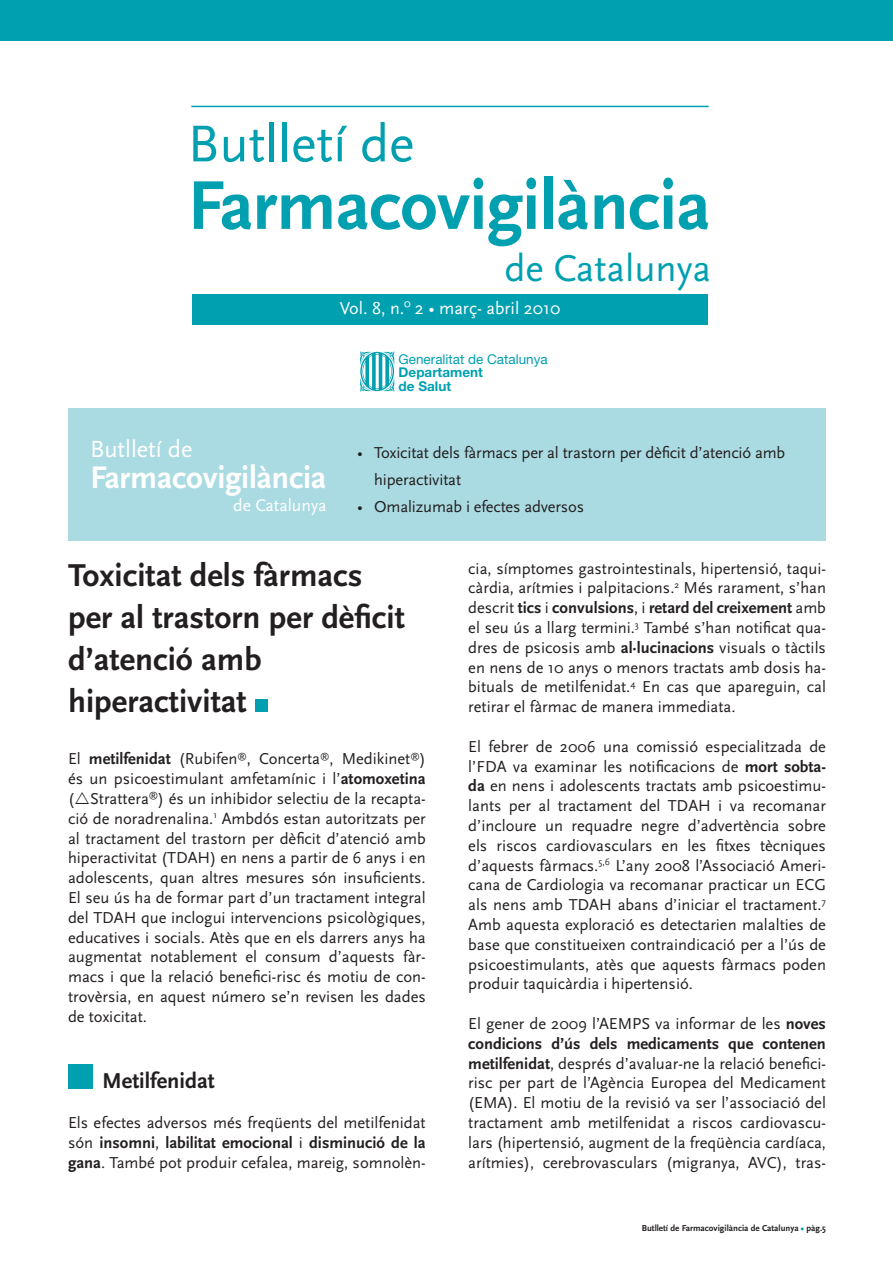
<style>
.page{position:relative;width:893px;height:1263px;background:#fff}
.page>*{position:absolute;margin:0;border:0;box-sizing:border-box;transform-origin:0 0}
.t1{font:700 72px "Scala Sans";letter-spacing:-.01em;color:#00a0b0}
.t2{font:54px "Scala Sans";color:#00a0b0}
.t3{font:39px "Scala Sans";color:#00a0b0}
.t4{font:700 33px/42px "Scala Sans";color:#231f20}
.t5{font:700 32.55px "Scala Sans";letter-spacing:-.01em;color:#fff}
.t6{font:24.45px "Scala Sans";color:#fff}
.t7{font:700 22.5px "Scala Sans";color:#231f20}
.t8{font:18px "Scala Sans";color:#fff}
.t9{font:17.55px "Scala Sans";color:#fff}
.t10{font:16.5px/19.8px "Scala Sans";color:#231f20;text-align:justify}
.t11{font:13.5px "Helvetica Neue LT Std";color:#00a0b0}
.t12{font:700 13.5px/13.5px "Helvetica Neue LT Std";color:#00a0b0}
.t13{font:700 9px "Scala Sans";color:#231f20}
.s1{font-family:"Helvetica Neue LT Std";font-weight:300}
.s2{font-weight:700}
.s3{color:#00a0b0}
</style>
<div class="page">
<div style="left:192px;top:294px;width:516px;height:31px;background:#00a0b0"></div>
<div style="left:0;top:0;width:893px;height:40px;background:#00a0b0"></div>
<hr style="left:191px;top:106px;width:518px;height:1px;background:#00a0b0">
<svg style="left:360px;top:351px;width:34px;height:41px"></svg>
<div style="left:68px;top:408px;width:757px;height:133px;background:#aadbe2"></div>
<div style="left:255px;top:699px;width:13px;height:12px;background:#00a0b0"></div>
<div style="left:68px;top:1064px;width:24px;height:24px;background:#00a0b0"></div>
<h2 class="t2" style="left:187px;top:114px;width:228px">Butlletí de</h2>
<h1 class="t1" style="left:187px;top:167px;width:525px">Farmacovigilància</h1>
<h3 class="t3" style="left:504px;top:248px;width:208px">de Catalunya</h3>
<p class="t8" style="left:340px;top:299px;width:222px">Vol. 8, n.<span class="s1">º</span> 2 • març- abril 2010</p>
<p class="t11" style="left:399px;top:351px;width:151px">Generalitat de Catalunya</p>
<p class="t12" style="left:399px;top:365px;width:86px">Departament de Salut</p>
<h3 class="t6" style="left:90px;top:436px;width:104px">Butlletí de</h3>
<h3 class="t5" style="left:90px;top:460px;width:238px">Farmacovigilància</h3>
<p class="t9" style="left:233px;top:496px;width:95px">de Catalunya</p>
<p class="t10" style="left:374px;top:439px;width:413px;line-height:27px;text-indent:-17px">• Toxicitat dels fàrmacs per al trastorn per dèficit d’atenció amb hiperactivitat</p>
<p class="t10" style="left:357px;top:496px;width:228px">• Omalizumab i efectes adversos</p>
<h3 class="t4" style="left:68px;top:555px;width:338px">Toxicitat dels fàrmacs per al trastorn per dèficit d’atenció amb hiperactivitat</h3>
<p class="t10" style="left:68px;top:749px;width:359px">El <span class="s2">metilfenidat</span> (Rubifen<sup>®</sup>, Concerta<sup>®</sup>, Medikinet<sup>®</sup>) és un psicoestimulant amfetamínic i l’<span class="s2">atomoxetina </span>( Strattera<sup>®</sup>) és un inhibidor selectiu de la recapta&shy;ció de noradrenalina.<sup>1</sup> Ambdós estan autoritzats per al tractament del trastorn per dèficit d’atenció amb hiperactivitat (TDAH) en nens a partir de 6 anys i en adolescents, quan altres mesures són insuficients.<br>El seu ús ha de formar part d’un tractament integral del TDAH que inclogui intervencions psicològiques, educatives i socials. Atès que en els darrers anys ha augmentat notablement el consum d’aquests fàr&shy;macs i que la relació benefici-risc és motiu de con&shy;trovèrsia, en aquest número se’n revisen les dades de toxicitat.</p>
<h3 class="t7" style="left:102px;top:1069px;width:114px">Metilfenidat</h3>
<p class="t10" style="left:68px;top:1113px;width:359px">Els efectes adversos més freqüents del metilfenidat són <span class="s2">insomni</span>, <span class="s2">labilitat emocional</span> i <span class="s2">disminució de la gana</span>. També pot produir cefalea, mareig, somnolèn-</p>
<p class="t10" style="left:468px;top:559px;width:359px">cia, símptomes gastrointestinals, hipertensió, taqui&shy;càrdia, arítmies i palpitacions.<sup>2</sup> Més rarament, s’han descrit <span class="s2">tics</span> i <span class="s2">convulsions</span>, i <span class="s2">retard del creixement</span> amb el seu ús a llarg termini.<sup>3</sup> També s’han notificat qua&shy;dres de psicosis amb <span class="s2">al·lucinacions</span> visuals o tàctils en nens de 10 anys o menors tractats amb dosis ha&shy;bituals de metilfenidat.<sup>4</sup> En cas que apareguin, cal retirar el fàrmac de manera immediata.</p>
<p class="t10" style="left:468px;top:737px;width:359px">El febrer de 2006 una comissió especialitzada de l’FDA va examinar les notificacions de <span class="s2">mort sobta&shy;da</span> en nens i adolescents tractats amb psicoestimu&shy;lants per al tractament del TDAH i va recomanar d’incloure un requadre negre d’advertència sobre els riscos cardiovasculars en les fitxes tècniques d’aquests fàrmacs.<sup>5,6</sup> L’any 2008 l’Associació Ameri&shy;cana de Cardiologia va recomanar practicar un ECG als nens amb TDAH abans d’iniciar el tractament.<sup>7<br></sup>Amb aquesta exploració es detectarien malalties de base que constitueixen contraindicació per a l’ús de psicoestimulants, atès que aquests fàrmacs poden produir taquicàrdia i hipertensió.</p>
<p class="t10" style="left:468px;top:1014px;width:359px">El gener de 2009 l’AEMPS va informar de les <span class="s2">noves condicions d’ús dels medicaments que contenen metilfenidat</span>, després d’avaluar-ne la relació benefici&shy;risc per part de l’Agència Europea del Medicament (EMA). El motiu de la revisió va ser l’associació del tractament amb metilfenidat a riscos cardiovascu&shy;lars (hipertensió, augment de la freqüència cardíaca, arítmies), cerebrovasculars (migranya, AVC), tras-</p>
<p class="t13" style="left:642px;top:1223px;width:186px">Butlletí de Farmacovigilància de Catalunya <span class="s3">•</span> pàg.5</p>
</div>
